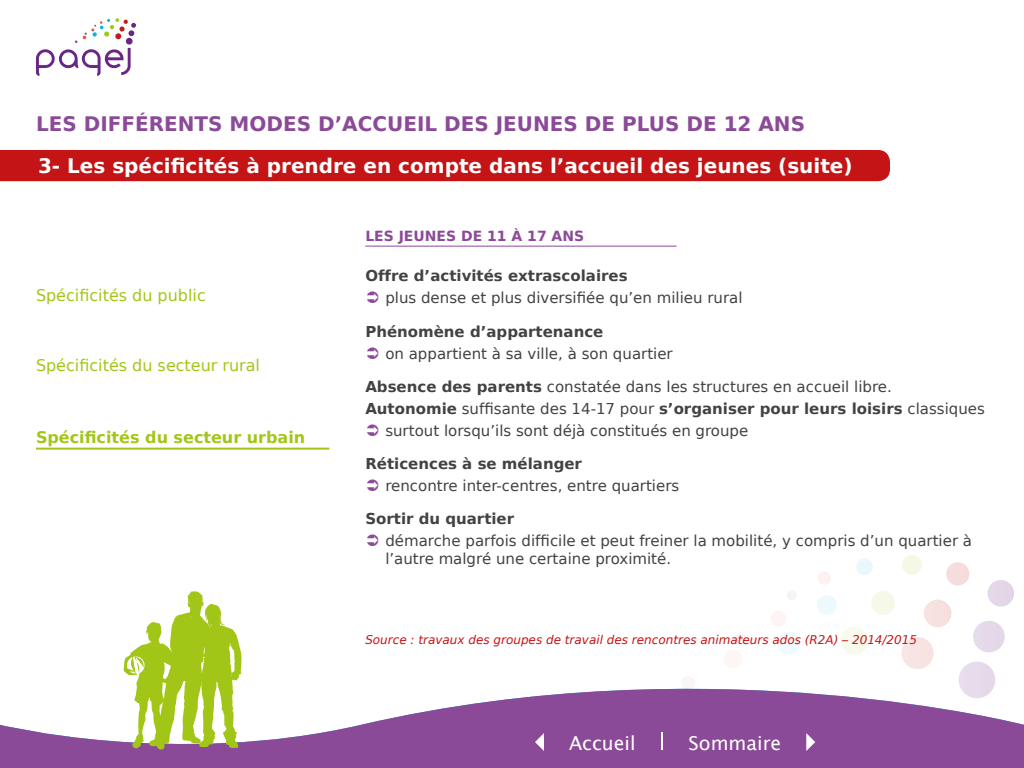
<style>
.page{position:relative;width:1024px;height:768px;background:#fff}
.page>*{position:absolute;margin:0;border:0;box-sizing:border-box;transform-origin:0 0}
.t1{font:700 20px "Bitstream Vera Sans";color:#fff}
.t2{font:700 20px "Bitstream Vera Sans";color:#8b4a97}
.t3{font:19.2px "Lucida Grande";color:#fff}
.t4{font:16px "Bitstream Vera Sans";color:#a2c617}
.t5{font:700 16px "Bitstream Vera Sans";color:#a2c617}
.t6{font:15px/18px "Bitstream Vera Sans";color:#424241}
.t7{font:700 15px "Bitstream Vera Sans";color:#424241}
.t8{font:700 14px "Bitstream Vera Sans";color:#8b4a97}
.t9{font:italic 12px "Bitstream Vera Sans";color:#c51415}
.s1{font-weight:700}
.s2{font-weight:400}
</style>
<div class="page">
<svg style="left:36px;top:18px;width:100px;height:58px"></svg>
<div style="left:901px;top:637px;width:33px;height:32px;background:#f8e4e3;border-radius:50%"></div>
<div style="left:840px;top:627px;width:28px;height:28px;background:#f7faec;border-radius:50%"></div>
<div style="left:777px;top:632px;width:23px;height:23px;background:#effafd;border-radius:50%"></div>
<div style="left:973px;top:621px;width:32px;height:31px;background:#e5d9e9;border-radius:50%"></div>
<div style="left:924px;top:600px;width:28px;height:27px;background:#f7e1e0;border-radius:50%"></div>
<div style="left:871px;top:591px;width:24px;height:24px;background:#f6f9e8;border-radius:50%"></div>
<div style="left:817px;top:595px;width:20px;height:20px;background:#edf9fd;border-radius:50%"></div>
<div style="left:771px;top:611px;width:16px;height:16px;background:#fdf4f3;border-radius:50%"></div>
<div style="left:734px;top:633px;width:12px;height:12px;background:#f9f5f9;border-radius:50%"></div>
<div style="left:988px;top:580px;width:26px;height:27px;background:#e3d7e8;border-radius:50%"></div>
<div style="left:946px;top:562px;width:23px;height:23px;background:#f6dddd;border-radius:50%"></div>
<div style="left:902px;top:555px;width:20px;height:20px;background:#f4f8e5;border-radius:50%"></div>
<div style="left:856px;top:558px;width:17px;height:17px;background:#e9f8fd;border-radius:50%"></div>
<div style="left:818px;top:571px;width:13px;height:14px;background:#fdf2f0;border-radius:50%"></div>
<div style="left:787px;top:590px;width:10px;height:11px;background:#f7f3f8;border-radius:50%"></div>
<svg style="left:0;top:644px;width:1024px;height:124px"></svg>
<svg style="left:535px;top:733px;width:9px;height:18px"></svg>
<svg style="left:806px;top:733px;width:9px;height:18px"></svg>
<svg style="left:661px;top:732px;width:2px;height:18px"></svg>
<hr style="left:36px;top:448px;width:293px;height:2px;background:#a2c617">
<hr style="left:365px;top:246px;width:312px;height:1px;background:#8b4a97">
<div style="left:0;top:150px;width:890px;height:31px;background:#c51415"></div>
<svg style="left:124px;top:591px;width:118px;height:159px"></svg>
<h1 class="t2" style="left:36px;top:113px;width:771px">LES DIFFÉRENTS MODES D’ACCUEIL DES JEUNES DE PLUS DE 12 ANS</h1>
<h1 class="t1" style="left:38px;top:155px;width:816px">3- Les spécificités à prendre en compte dans l’accueil des jeunes (suite)</h1>
<p class="t4" style="left:36px;top:286px;width:171px">Spécificités du public</p>
<p class="t4" style="left:36px;top:356px;width:226px">Spécificités du secteur rural</p>
<p class="t5" style="left:36px;top:428px;width:271px">Spécificités du secteur urbain</p>
<p class="t8" style="left:365px;top:228px;width:220px">LES JEUNES DE 11 À 17 ANS</p>
<p class="t7" style="left:365px;top:267px;width:264px">Offre d’activités extrascolaires</p>
<p class="t6" style="left:385px;top:289px;width:359px">plus dense et plus diversifiée qu’en milieu rural</p>
<p class="t7" style="left:365px;top:323px;width:240px">Phénomène d’appartenance</p>
<p class="t6" style="left:385px;top:344px;width:289px">on appartient à sa ville, à son quartier</p>
<p class="t6" style="left:365px;top:378px;width:528px"><span class="s1">Absence des parents</span> constatée dans les structures en accueil libre.</p>
<p class="t7" style="left:365px;top:400px;width:621px">Autonomie <span class="s2">suffisante des 14-17 pour</span> s’organiser pour leurs loisirs <span class="s2">classiques</span></p>
<p class="t6" style="left:385px;top:422px;width:365px">surtout lorsqu’ils sont déjà constitués en groupe</p>
<p class="t7" style="left:365px;top:455px;width:218px">Réticences à se mélanger</p>
<p class="t6" style="left:385px;top:477px;width:296px">rencontre inter-centres, entre quartiers</p>
<p class="t7" style="left:365px;top:510px;width:150px">Sortir du quartier</p>
<p class="t6" style="left:385px;top:532px;width:588px">démarche parfois difficile et peut freiner la mobilité, y compris d’un quartier à l’autre malgré une certaine proximité.</p>
<p class="t9" style="left:365px;top:633px;width:553px">Source : travaux des groupes de travail des rencontres animateurs ados (R2A) – 2014/2015</p>
<p class="t3" style="left:569px;top:732px;width:68px">Accueil</p>
<p class="t3" style="left:689px;top:732px;width:94px">Sommaire</p>
</div>
